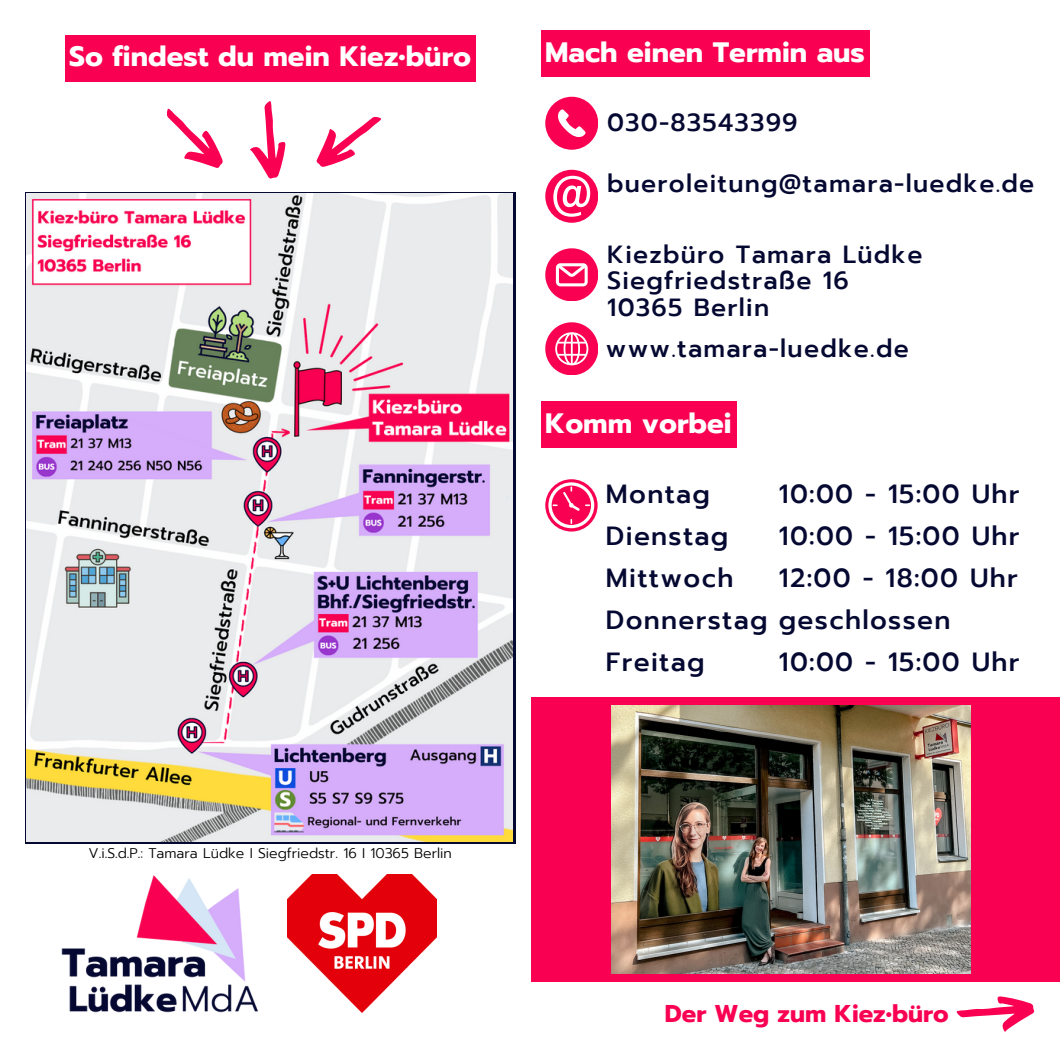
<style>
.page{position:relative;width:1061px;height:1062px;background:#fff}
.page>*{position:absolute;margin:0;border:0;box-sizing:border-box;transform-origin:0 0}
.t1{font:700 28px "Prompt";color:#fff}
.t2{font:500 26.25px "Prompt";letter-spacing:.05em;color:#050831}
.t3{font:500 24.85px "Prompt";letter-spacing:.05em;color:#050831}
.t4{font:700 24.32px "Prompt";color:#f90052}
.t5{font:300 14px "Prompt";color:#000}
</style>
<div class="page">
<svg style="left:545px;top:97px;width:52px;height:52px"></svg>
<svg style="left:545px;top:248px;width:52px;height:53px"></svg>
<svg style="left:545px;top:170px;width:52px;height:52px"></svg>
<svg style="left:545px;top:322px;width:52px;height:53px"></svg>
<svg style="left:956px;top:996px;width:78px;height:35px"></svg>
<svg style="left:545px;top:479px;width:52px;height:52px"></svg>
<svg style="left:548px;top:482px;width:46px;height:46px"></svg>
<div style="left:531px;top:697px;width:528px;height:284px;background:#f90052"></div>
<img style="left:611px;top:706px;width:359px;height:267px">
<div style="left:541px;top:31px;width:328px;height:46px;background:#f90052"></div>
<div style="left:541px;top:402px;width:195px;height:46px;background:#f90052"></div>
<img style="left:27px;top:194px;width:485px;height:647px">
<img style="left:62px;top:875px;width:196px;height:138px">
<img style="left:287px;top:875px;width:149px;height:138px">
<svg style="left:166px;top:108px;width:57px;height:60px"></svg>
<svg style="left:316px;top:116px;width:65px;height:51px"></svg>
<svg style="left:250px;top:101px;width:36px;height:78px"></svg>
<div style="left:65px;top:35px;width:410px;height:47px;background:#f90052"></div>
<p class="t1" style="left:69px;top:36px;width:403px">So findest du mein Kiez•büro</p>
<p class="t5" style="left:88px;top:843px;width:365px">V.i.S.d.P.: Tamara Lüdke I Siegfriedstr. 16 I 10365 Berlin</p>
<p class="t1" style="left:545px;top:31px;width:321px">Mach einen Termin aus</p>
<p class="t3" style="left:607px;top:104px;width:192px">030-83543399</p>
<p class="t3" style="left:607px;top:165px;width:428px">bueroleitung@tamara-luedke.de</p>
<p class="t3" style="left:607px;top:235px;width:317px">Kiezbüro Tamara Lüdke</p>
<p class="t3" style="left:607px;top:262px;width:243px">Siegfriedstraße 16</p>
<p class="t3" style="left:607px;top:289px;width:163px">10365 Berlin</p>
<p class="t3" style="left:606px;top:330px;width:304px">www.tamara-luedke.de</p>
<p class="t1" style="left:545px;top:402px;width:188px">Komm vorbei</p>
<p class="t2" style="left:779px;top:474px;width:242px">10:00 - 15:00 Uhr</p>
<p class="t2" style="left:779px;top:516px;width:242px">10:00 - 15:00 Uhr</p>
<p class="t2" style="left:779px;top:558px;width:240px">12:00 - 18:00 Uhr</p>
<p class="t2" style="left:606px;top:474px;width:106px">Montag</p>
<p class="t2" style="left:606px;top:516px;width:124px">Dienstag</p>
<p class="t2" style="left:606px;top:558px;width:129px">Mittwoch</p>
<p class="t2" style="left:606px;top:600px;width:346px">Donnerstag geschlossen</p>
<p class="t2" style="left:606px;top:642px;width:100px">Freitag</p>
<p class="t2" style="left:779px;top:642px;width:242px">10:00 - 15:00 Uhr</p>
<p class="t4" style="left:665px;top:995px;width:285px">Der Weg zum Kiez•büro</p>
</div>
